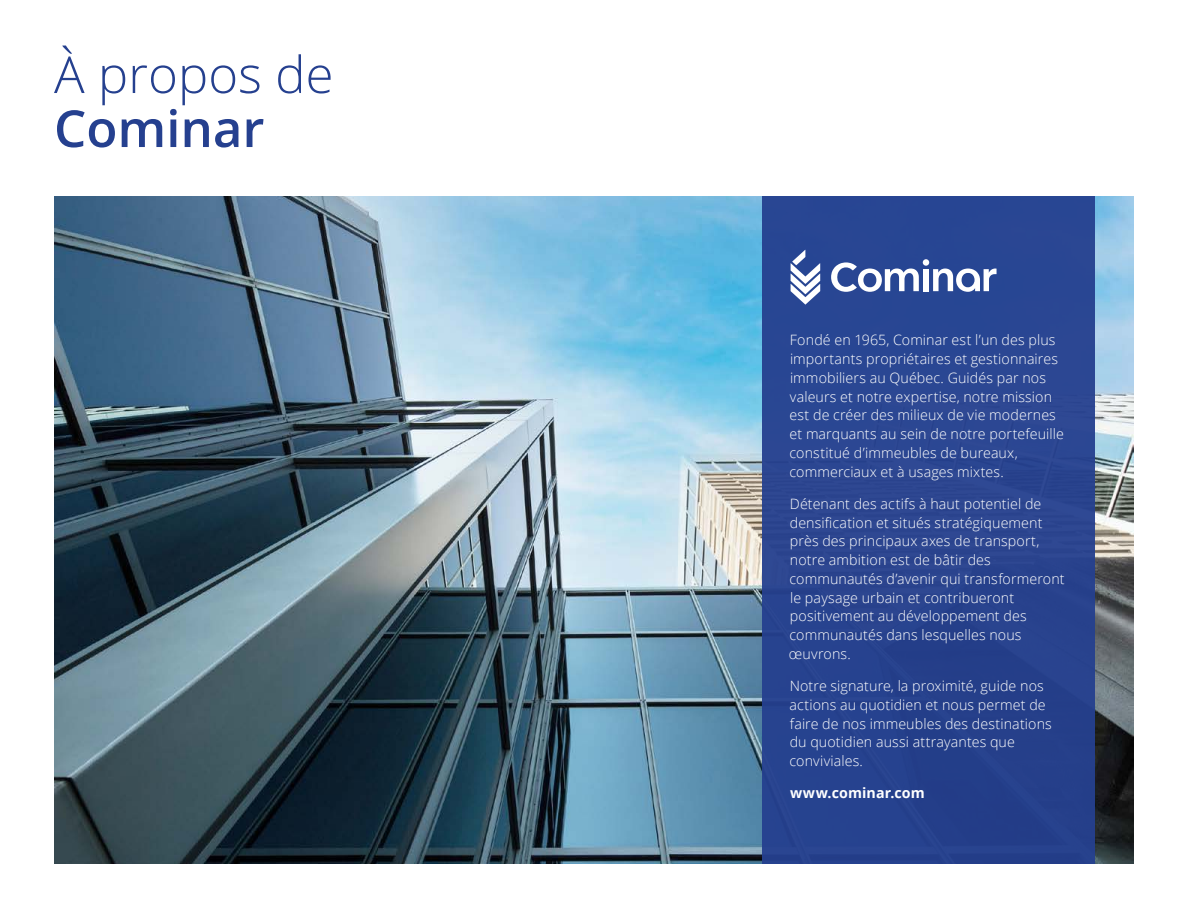
<style>
.page{position:relative;width:1188px;height:918px;background:#fff}
.page>*{position:absolute;margin:0;border:0;box-sizing:border-box;transform-origin:0 0}
.t1{font:300 51px "Open Sans";color:#25408f}
.t2{font:600 51px "Open Sans";color:#25408f}
.t3{font:300 14.25px/18.8px "Open Sans";letter-spacing:.01em;color:#fff}
.t4{font:700 14.25px "Open Sans";letter-spacing:.005em;color:#fff}
</style>
<div class="page">
<img style="left:54px;top:197px;width:1080px;height:667px">
<div style="left:762px;top:197px;width:333px;height:667px;background:#25408f"></div>
<svg style="left:791px;top:250px;width:29px;height:55px"></svg>
<div style="left:923px;top:259px;width:6px;height:7px;background:#fff;border-radius:50%"></div>
<div style="left:923px;top:269px;width:6px;height:22px;background:#fff"></div>
<svg style="left:831px;top:262px;width:88px;height:30px"></svg>
<svg style="left:933px;top:269px;width:63px;height:23px"></svg>
<h1 class="t1" style="left:54px;top:40px;width:281px">À propos de</h1>
<h1 class="t2" style="left:54px;top:94px;width:212px">Cominar</h1>
<p class="t3" style="left:790px;top:331px;width:276px">Fondé en 1965, Cominar est l’un des plus importants propriétaires et gestionnaires immobiliers au Québec. Guidés par nos valeurs et notre expertise, notre mission est de créer des milieux de vie modernes et marquants au sein de notre portefeuille constitué d’immeubles de bureaux, commerciaux et à usages mixtes.</p>
<p class="t3" style="left:789px;top:494px;width:277px">Détenant des actifs à haut potentiel de densification et situés stratégiquement près des principaux axes de transport, notre ambition est de bâtir des communautés d’avenir qui transformeront le paysage urbain et contribueront positivement au développement des communautés dans lesquelles nous œuvrons.</p>
<p class="t3" style="left:789px;top:676px;width:264px">Notre signature, la proximité, guide nos actions au quotidien et nous permet de faire de nos immeubles des destinations du quotidien aussi attrayantes que conviviales.</p>
<p class="t4" style="left:790px;top:783px;width:136px">www.cominar.com</p>
</div>
